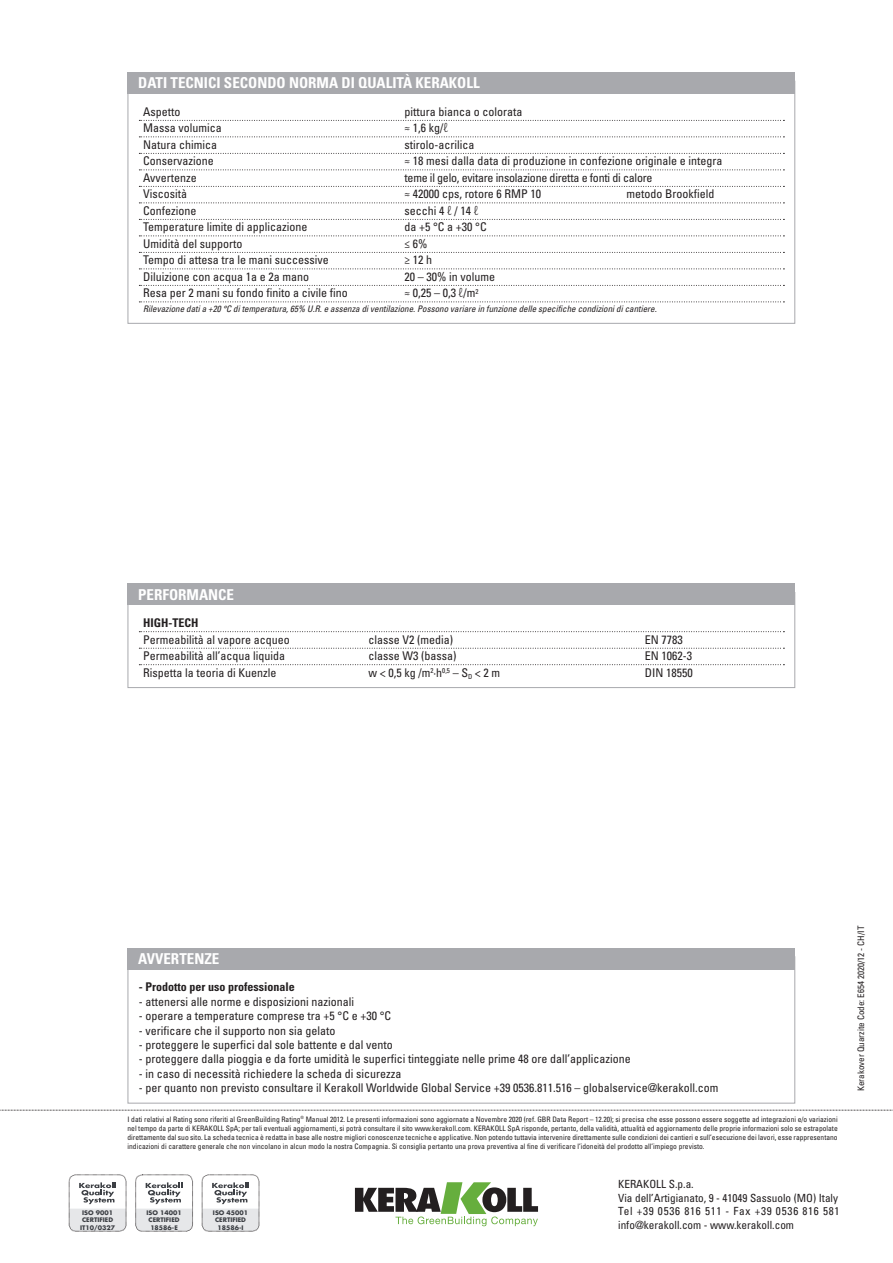
<style>
.page{position:relative;width:893px;height:1263px;background:#fff}
.page>*{position:absolute;margin:0;border:0;box-sizing:border-box;transform-origin:0 0}
.titolo_box{font:700 condensed 15px "Univers LT Std";color:#fff}
.tabelle_-_testo{font:condensed 12px "Univers LT Std";color:#231f20}
.testo_box{font:condensed 12px "Univers LT Std";color:#231f20}
.tabelle_-_testo-2{font:condensed 12px "Univers LT Std";letter-spacing:-.02em;color:#231f20}
.testo_box_bold{font:700 condensed 12px "Univers LT Std";color:#231f20}
.tabelle_-_titoli_bol{font:700 condensed 12px "Univers LT Std";color:#231f20}
.t1{font:condensed 11.25px/13.5px "Univers LT Std";color:#231f20}
.tabelle_-_note{font:italic condensed 9px "Univers LT Std";color:#231f20}
.notag_eco_codice_sc{font:condensed 9px "Univers LT Std";color:#231f20}
.t2{font:condensed 7.5px/9px "Univers LT Std";color:#231f20;text-align:justify}
.t3{font:700 6.15px/7.4px "Futura Std";color:#3c3f44;text-align:center}
.s1{font-weight:300}
</style>
<div class="page">
<svg style="left:0;top:1110px;width:893px;height:1px"></svg>
<svg style="left:355px;top:1182px;width:183px;height:44px"></svg>
<div style="left:69px;top:1175px;width:57px;height:56px;border:1px dashed #231f20;border-radius:7px"></div>
<svg style="left:69px;top:1182px;width:57px;height:49px"></svg>
<div style="left:136px;top:1175px;width:57px;height:56px;border:1px dashed #231f20;border-radius:7px"></div>
<svg style="left:136px;top:1182px;width:57px;height:49px"></svg>
<div style="left:202px;top:1175px;width:57px;height:56px;border:1px dashed #231f20;border-radius:7px"></div>
<svg style="left:202px;top:1182px;width:57px;height:49px"></svg>
<div style="left:128px;top:948px;width:667px;height:21px;background:#a8a9ad"></div>
<svg style="left:139px;top:631px;width:645px;height:1px"></svg>
<svg style="left:139px;top:648px;width:645px;height:1px"></svg>
<svg style="left:139px;top:664px;width:645px;height:1px"></svg>
<div style="left:128px;top:592px;width:667px;height:96px;border:1px solid #a8a9ad"></div>
<div style="left:128px;top:584px;width:667px;height:21px;background:#a8a9ad"></div>
<svg style="left:139px;top:120px;width:645px;height:1px"></svg>
<svg style="left:139px;top:136px;width:645px;height:1px"></svg>
<svg style="left:139px;top:153px;width:645px;height:1px"></svg>
<svg style="left:139px;top:169px;width:645px;height:1px"></svg>
<svg style="left:139px;top:186px;width:645px;height:1px"></svg>
<svg style="left:139px;top:202px;width:645px;height:1px"></svg>
<svg style="left:139px;top:219px;width:645px;height:1px"></svg>
<svg style="left:139px;top:235px;width:645px;height:1px"></svg>
<svg style="left:139px;top:252px;width:645px;height:1px"></svg>
<svg style="left:139px;top:268px;width:645px;height:1px"></svg>
<svg style="left:139px;top:285px;width:645px;height:1px"></svg>
<svg style="left:139px;top:301px;width:645px;height:1px"></svg>
<div style="left:128px;top:72px;width:667px;height:22px;background:#a8a9ad"></div>
<p class="titolo_box" style="left:138px;top:74px;width:343px">DATI TECNICI SECONDO NORMA DI QUALITÀ KERAKOLL</p>
<p class="tabelle_-_testo" style="left:143px;top:104px;width:39px">Aspetto</p>
<p class="tabelle_-_testo" style="left:404px;top:104px;width:119px">pittura bianca o colorata</p>
<p class="tabelle_-_testo" style="left:143px;top:120px;width:80px">Massa volumica</p>
<p class="tabelle_-_testo" style="left:404px;top:120px;width:45px">≈ 1,6 kg/<span class="s1">ℓ</span></p>
<p class="tabelle_-_testo" style="left:143px;top:137px;width:75px">Natura chimica</p>
<p class="tabelle_-_testo" style="left:404px;top:137px;width:71px">stirolo-acrilica</p>
<p class="tabelle_-_testo" style="left:143px;top:153px;width:72px">Conservazione</p>
<p class="tabelle_-_testo" style="left:404px;top:153px;width:320px">≈ 18 mesi dalla data di produzione in confezione originale e integra</p>
<p class="tabelle_-_testo" style="left:143px;top:170px;width:55px">Avvertenze</p>
<p class="tabelle_-_testo-2" style="left:404px;top:170px;width:250px">teme il gelo, evitare insolazione diretta e fonti di calore</p>
<p class="tabelle_-_testo" style="left:143px;top:186px;width:45px">Viscosità</p>
<p class="tabelle_-_testo" style="left:404px;top:186px;width:138px">≈ 42000 cps, rotore 6 RMP 10</p>
<p class="tabelle_-_testo" style="left:626px;top:186px;width:89px">metodo Brookfield</p>
<p class="tabelle_-_testo" style="left:143px;top:203px;width:55px">Confezione</p>
<p class="tabelle_-_testo" style="left:404px;top:203px;width:76px">secchi 4 <span class="s1">ℓ</span> / 14 <span class="s1">ℓ</span></p>
<p class="tabelle_-_testo" style="left:143px;top:219px;width:166px">Temperature limite di applicazione</p>
<p class="tabelle_-_testo" style="left:404px;top:219px;width:84px">da +5 °C a +30 °C</p>
<p class="tabelle_-_testo" style="left:143px;top:236px;width:101px">Umidità del supporto</p>
<p class="tabelle_-_testo" style="left:404px;top:236px;width:24px">≤ 6%</p>
<p class="tabelle_-_testo" style="left:143px;top:252px;width:187px">Tempo di attesa tra le mani successive</p>
<p class="tabelle_-_testo" style="left:404px;top:252px;width:29px">≥ 12 h</p>
<p class="tabelle_-_testo" style="left:143px;top:269px;width:167px">Diluizione con acqua 1a e 2a mano</p>
<p class="tabelle_-_testo" style="left:404px;top:269px;width:92px">20 – 30% in volume</p>
<p class="tabelle_-_testo" style="left:143px;top:285px;width:206px">Resa per 2 mani su fondo finito a civile fino</p>
<p class="tabelle_-_testo" style="left:404px;top:285px;width:76px">≈ 0,25 – 0,3 <span class="s1">ℓ</span>/m<sup>2</sup></p>
<p class="tabelle_-_note" style="left:143px;top:303px;width:515px">Rilevazione dati a +20 °C di temperatura, 65% U.R. e assenza di ventilazione. Possono variare in funzione delle specifiche condizioni di cantiere.</p>
<p class="titolo_box" style="left:138px;top:585px;width:97px">PERFORMANCE</p>
<p class="tabelle_-_titoli_bol" style="left:143px;top:615px;width:57px">HIGH-TECH</p>
<p class="tabelle_-_testo" style="left:143px;top:632px;width:148px">Permeabilità al vapore acqueo</p>
<p class="tabelle_-_testo" style="left:369px;top:632px;width:86px">classe V2 (media)</p>
<p class="tabelle_-_testo" style="left:645px;top:632px;width:39px">EN 7783</p>
<p class="tabelle_-_testo" style="left:143px;top:648px;width:143px">Permeabilità all’acqua liquida</p>
<p class="tabelle_-_testo" style="left:369px;top:648px;width:89px">classe W3 (bassa)</p>
<p class="tabelle_-_testo" style="left:645px;top:648px;width:49px">EN 1062-3</p>
<p class="tabelle_-_testo" style="left:143px;top:665px;width:135px">Rispetta la teoria di Kuenzle</p>
<p class="tabelle_-_testo" style="left:369px;top:665px;width:133px">w &lt; 0,5 kg /m<sup>2</sup>∙h<sup>0,5</sup> – S<sub>D</sub> &lt; 2 m</p>
<p class="tabelle_-_testo" style="left:645px;top:665px;width:49px">DIN 18550</p>
<p class="titolo_box" style="left:138px;top:949px;width:83px">AVVERTENZE</p>
<p class="testo_box_bold" style="left:139px;top:980px;width:157px">- Prodotto per uso professionale</p>
<p class="testo_box" style="left:139px;top:994px;width:217px">- attenersi alle norme e disposizioni nazionali</p>
<p class="testo_box" style="left:139px;top:1008px;width:254px">- operare a temperature comprese tra +5 °C e +30 °C</p>
<p class="testo_box" style="left:139px;top:1023px;width:198px">- verificare che il supporto non sia gelato</p>
<p class="testo_box" style="left:139px;top:1037px;width:255px">- proteggere le superfici dal sole battente e dal vento</p>
<p class="testo_box" style="left:139px;top:1051px;width:493px">- proteggere dalla pioggia e da forte umidità le superfici tinteggiate nelle prime 48 ore dall’applicazione</p>
<p class="testo_box" style="left:139px;top:1066px;width:264px">- in caso di necessità richiedere la scheda di sicurezza</p>
<p class="testo_box" style="left:139px;top:1080px;width:581px">- per quanto non previsto consultare il Kerakoll Worldwide Global Service +39 0536.811.516 – globalservice@kerakoll.com</p>
<p class="t2" style="left:128px;top:1114px;width:712px">I dati relativi al Rating sono riferiti al GreenBuilding Rating<sup>®</sup> Manual 2012. Le presenti informazioni sono aggiornate a Novembre 2020 (ref. GBR Data Report – 12.20); si precisa che esse possono essere soggette ad integrazioni e/o variazioni nel tempo da parte di KERAKOLL SpA; per tali eventuali aggiornamenti, si potrà consultare il sito www.kerakoll.com. KERAKOLL SpA risponde, pertanto, della validità, attualità ed aggiornamento delle proprie informazioni solo se estrapolate direttamente dal suo sito. La scheda tecnica è redatta in base alle nostre migliori conoscenze tecniche e applicative. Non potendo tuttavia intervenire direttamente sulle condizioni dei cantieri e sull’esecuzione dei lavori, esse rappresentano indicazioni di carattere generale che non vincolano in alcun modo la nostra Compagnia. Si consiglia pertanto una prova preventiva al fine di verificare l’idoneità del prodotto all’impiego previsto.</p>
<h3 class="t1" style="left:618px;top:1177px;width:223px">KERAKOLL S.p.a.<br>Via dell’Artigianato, 9 - 41049 Sassuolo (MO) Italy Tel +39 0536 816 511 - Fax +39 0536 816 581 info@kerakoll.com - www.kerakoll.com</h3>
<p class="t3" style="left:80px;top:1209px;width:36px">ISO 9001<br>CERTIFIED<br>IT10/0327</p>
<p class="t3" style="left:146px;top:1209px;width:37px">ISO 14001<br>CERTIFIED<br>18586-E</p>
<p class="t3" style="left:213px;top:1209px;width:37px">ISO 45001<br>CERTIFIED<br>18586-I</p>
<p class="notag_eco_codice_sc" style="left:855px;top:1091px;width:167px;rotate:-90deg">Kerakover Quarzite Code: E654 2020/12 - CH/IT</p>
</div>
